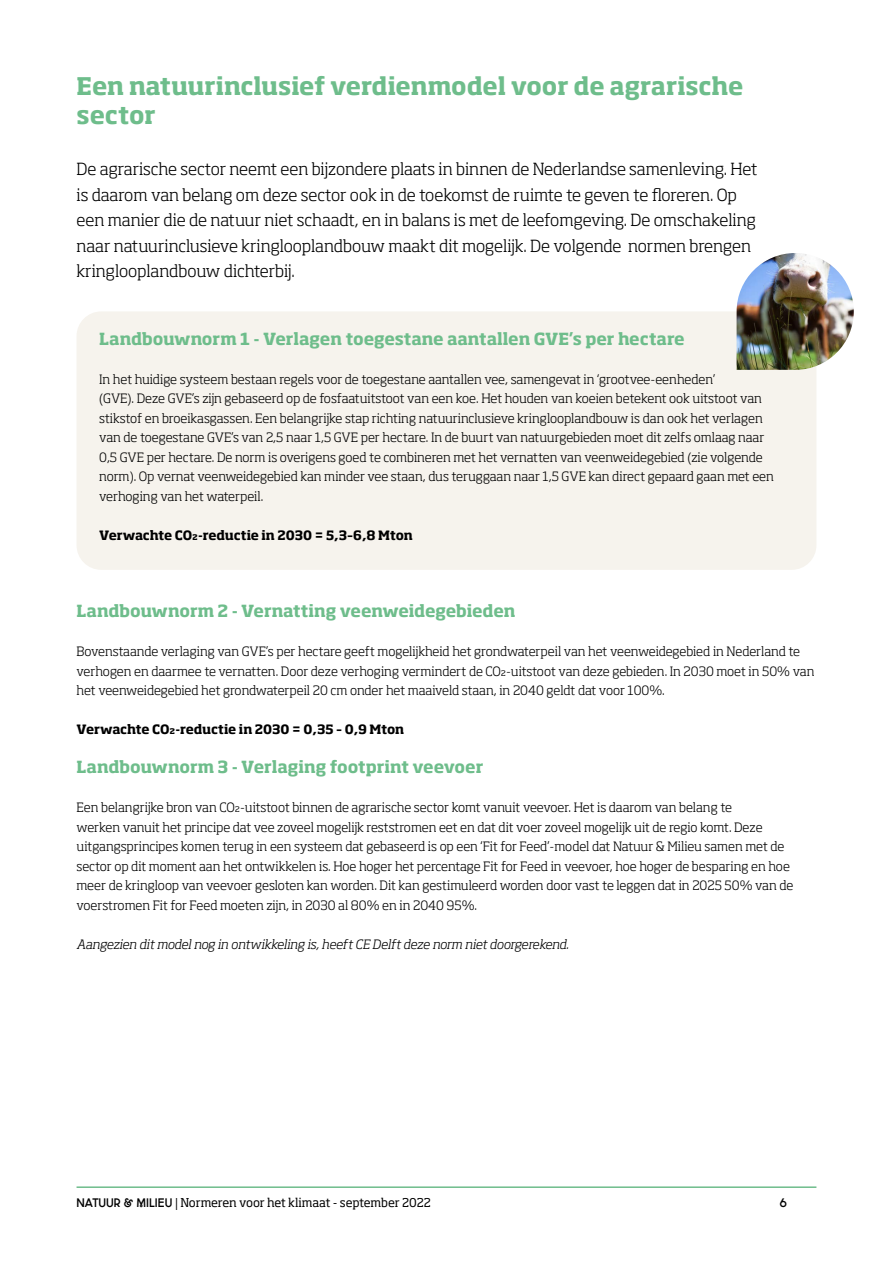
<style>
.page{position:relative;width:893px;height:1263px;background:#fff}
.page>*{position:absolute;margin:0;border:0;box-sizing:border-box;transform-origin:0 0}
.t1{font:700 24px/28.8px "Soho Pro";letter-spacing:-.005em;color:#6ebd8b}
.t2{font:300 16.5px/25.5px "Soho Std";letter-spacing:-.005em;color:#000}
.t3{font:700 16.5px "Soho Pro";letter-spacing:-.005em;color:#6ebd8b}
.t4{font:300 12.75px/19.5px "Soho Std";letter-spacing:-.005em;color:#000}
.t5{font:700 12.75px "Soho Pro";letter-spacing:-.015em;color:#000}
.t6{font:italic 300 12.75px "Soho Std";color:#000}
.t7{font:12px "Soho Std";letter-spacing:-.01em;color:#000}
.t8{font:12px "N&M Utrecht Bold";color:#000}
.s1{font-family:"N&M Utrecht Bold"}
</style>
<div class="page">
<hr style="left:77px;top:1186px;width:739px;height:2px;background:#6ebd8b">
<div style="left:77px;top:311px;width:739px;height:259px;background:#f6f3ed;border-radius:25px"></div>
<img style="left:737px;top:253px;width:117px;height:117px">
<h1 class="t1" style="left:77px;top:70px;width:668px">Een natuurinclusief verdienmodel voor de agrarische sector</h1>
<p class="t2" style="left:77px;top:156px;width:682px">De agrarische sector neemt een bijzondere plaats in binnen de Nederlandse samenleving. Het is daarom van belang om deze sector ook in de toekomst de ruimte te geven te floreren. Op een manier die de natuur niet schaadt, en in balans is met de leefomgeving. De omschakeling naar natuurinclusieve kringlooplandbouw maakt dit mogelijk. De volgende normen brengen kringlooplandbouw dichterbij.</p>
<p class="t3" style="left:99px;top:327px;width:587px">Landbouwnorm 1 - Verlagen toegestane aantallen GVE’s per hectare</p>
<p class="t4" style="left:99px;top:369px;width:676px">In het huidige systeem bestaan regels voor de toegestane aantallen vee, samengevat in ‘grootvee-eenheden’<br>(GVE). Deze GVE’s zijn gebaseerd op de fosfaatuitstoot van een koe. Het houden van koeien betekent ook uitstoot van stikstof en broeikasgassen. Een belangrijke stap richting natuurinclusieve kringlooplandbouw is dan ook het verlagen van de toegestane GVE’s van 2,5 naar 1,5 GVE per hectare. In de buurt van natuurgebieden moet dit zelfs omlaag naar 0,5 GVE per hectare. De norm is overigens goed te combineren met het vernatten van veenweidegebied (zie volgende norm). Op vernat veenweidegebied kan minder vee staan, dus teruggaan naar 1,5 GVE kan direct gepaard gaan met een verhoging van het waterpeil.</p>
<p class="t5" style="left:99px;top:526px;width:315px">Verwachte CO2-reductie in 2030 = 5,3–6,8 Mton</p>
<p class="t3" style="left:77px;top:599px;width:441px">Landbouwnorm 2 - Vernatting veenweidegebieden</p>
<p class="t4" style="left:77px;top:641px;width:739px">Bovenstaande verlaging van GVE’s per hectare geeft mogelijkheid het grondwaterpeil van het veenweidegebied in Nederland te verhogen en daarmee te vernatten. Door deze verhoging vermindert de CO2-uitstoot van deze gebieden. In 2030 moet in 50% van het veenweidegebied het grondwaterpeil 20 cm onder het maaiveld staan, in 2040 geldt dat voor 100%.</p>
<p class="t5" style="left:77px;top:720px;width:329px">Verwachte CO2-reductie in 2030 = 0,35 – 0,9 Mton</p>
<p class="t3" style="left:77px;top:755px;width:408px">Landbouwnorm 3 - Verlaging footprint veevoer</p>
<p class="t4" style="left:77px;top:797px;width:718px">Een belangrijke bron van CO2-uitstoot binnen de agrarische sector komt vanuit veevoer. Het is daarom van belang te<br>werken vanuit het principe dat vee zoveel mogelijk reststromen eet en dat dit voer zoveel mogelijk uit de regio komt. Deze uitgangsprincipes komen terug in een systeem dat gebaseerd is op een ‘Fit for Feed’-model dat Natuur &amp; Milieu samen met de sector op dit moment aan het ontwikkelen is. Hoe hoger het percentage Fit for Feed in veevoer, hoe hoger de besparing en hoe meer de kringloop van veevoer gesloten kan worden. Dit kan gestimuleerd worden door vast te leggen dat in 2025 50% van de voerstromen Fit for Feed moeten zijn, in 2030 al 80% en in 2040 95%.</p>
<p class="t6" style="left:77px;top:936px;width:494px">Aangezien dit model nog in ontwikkeling is, heeft CE Delft deze norm niet doorgerekend.</p>
<p class="t7" style="left:77px;top:1195px;width:356px"><span class="s1">NATUUR &amp; MILIEU |</span> Normeren voor het klimaat - september 2022</p>
<p class="t8" style="left:779px;top:1198px;width:9px">6</p>
</div>
